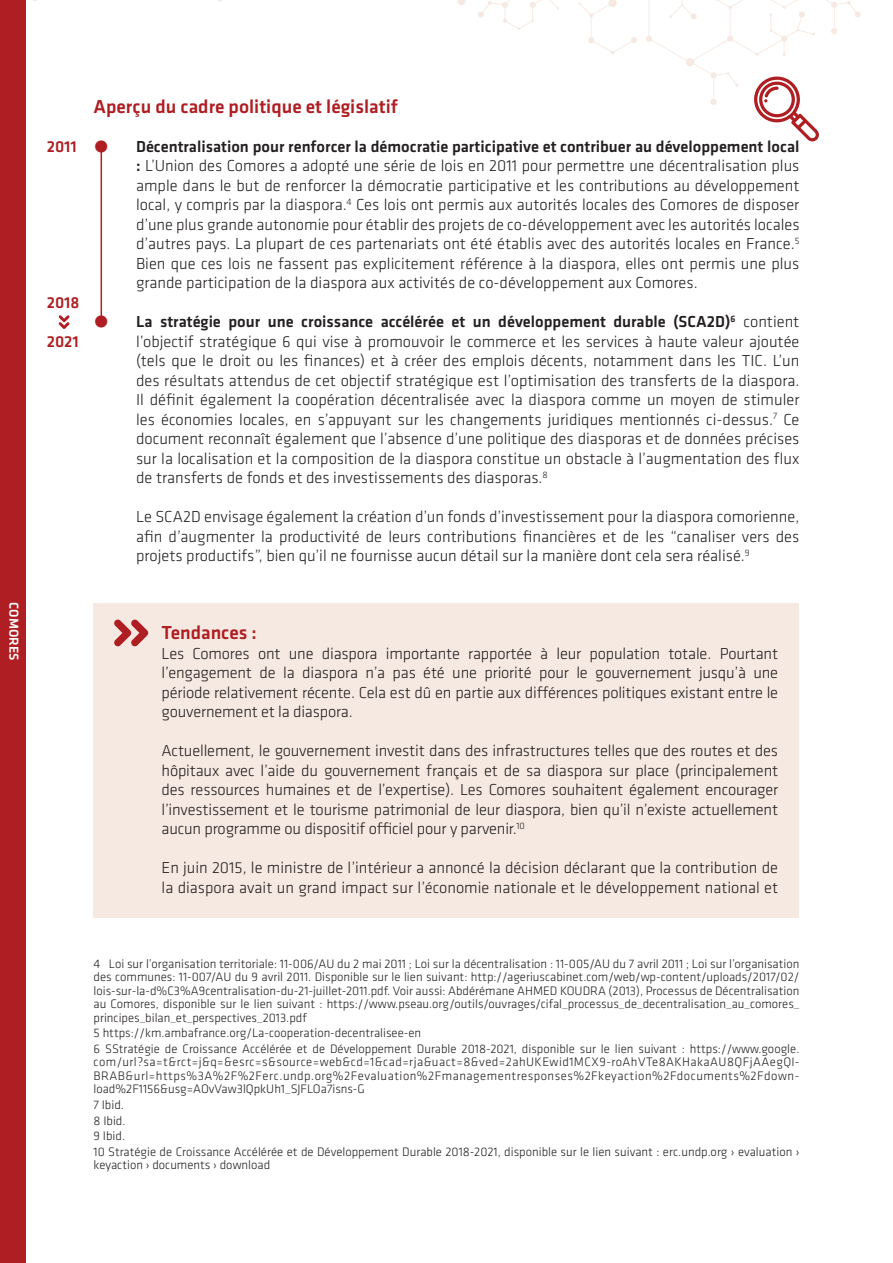
<style>
.page{position:relative;width:893px;height:1263px;background:#fff}
.page>*{position:absolute;margin:0;border:0;box-sizing:border-box;transform-origin:0 0}
.Subheading{font:500 19.5px "Klavika";color:#af1e22}
.t1{font:300 16.5px/19.5px "Klavika";color:#231f20;text-align:justify}
.t2{font:500 16.5px "Klavika";color:#af1e22}
.t3{font:500 13.5px "Klavika";color:#fff}
.Footnote{font:300 12.75px/13.5px "Klavika";color:#231f20;text-align:justify}
.s1{font-weight:700;font-size:45px;color:#af1e22}
.s2{font-weight:500}
</style>
<div class="page">
<div style="left:0;top:0;width:26px;height:1263px;background:#af1e22"></div>
<svg style="left:578px;top:0;width:59px;height:55px"></svg>
<svg style="left:457px;top:0;width:102px;height:30px"></svg>
<div style="left:94px;top:603px;width:705px;height:62px;background:#f6e9e2"></div>
<div style="left:94px;top:625px;width:705px;height:117px;background:#f6e9e2"></div>
<div style="left:94px;top:722px;width:705px;height:137px;background:#f6e9e2"></div>
<div style="left:94px;top:839px;width:705px;height:79px;background:#f6e9e2"></div>
<svg style="left:646px;top:0;width:215px;height:141px"></svg>
<svg style="left:59px;top:315px;width:11px;height:14px"></svg>
<svg style="left:114px;top:619px;width:35px;height:27px"></svg>
<hr style="left:101px;top:145px;width:1px;height:177px;background:#af1e22">
<p class="t3" style="left:23px;top:602px;width:60px;rotate:90deg">COMORES</p>
<p class="t2" style="left:47px;top:135px;width:32px">2011</p>
<p class="t2" style="left:47px;top:291px;width:34px">2018</p>
<p class="t2" style="left:47px;top:330px;width:34px">2021</p>
<p class="Subheading" style="left:94px;top:93px;width:306px">Aperçu du cadre politique et législatif</p>
<p class="t1" style="left:136px;top:136px;width:665px;text-indent:-43px"><span class="s1">•</span> <span class="s2">Décentralisation pour renforcer la démocratie participative et contribuer au développement local :</span> L’Union des Comores a adopté une série de lois en 2011 pour permettre une décentralisation plus ample dans le but de renforcer la démocratie participative et les contributions au développement local, y compris par la diaspora.<sup>4</sup> Ces lois ont permis aux autorités locales des Comores de disposer d’une plus grande autonomie pour établir des projets de co-développement avec les autorités locales d’autres pays. La plupart de ces partenariats ont été établis avec des autorités locales en France.<sup>5<br></sup>Bien que ces lois ne fassent pas explicitement référence à la diaspora, elles ont permis une plus grande participation de la diaspora aux activités de co-développement aux Comores.</p>
<p class="t1" style="left:136px;top:312px;width:665px;text-indent:-43px"><span class="s1">•</span> <span class="s2">La stratégie pour une croissance accélérée et un développement durable (SCA2D)</span><sup>6</sup> contient l’objectif stratégique 6 qui vise à promouvoir le commerce et les services à haute valeur ajoutée (tels que le droit ou les finances) et à créer des emplois décents, notamment dans les TIC. L’un des résultats attendus de cet objectif stratégique est l’optimisation des transferts de la diaspora.<br>Il définit également la coopération décentralisée avec la diaspora comme un moyen de stimuler les économies locales, en s’appuyant sur les changements juridiques mentionnés ci-dessus.<sup>7</sup> Ce document reconnaît également que l’absence d’une politique des diasporas et de données précises sur la localisation et la composition de la diaspora constitue un obstacle à l’augmentation des flux de transferts de fonds et des investissements des diasporas.<sup>8</sup></p>
<p class="t1" style="left:136px;top:507px;width:665px">Le SCA2D envisage également la création d’un fonds d’investissement pour la diaspora comorienne, afin d’augmenter la productivité de leurs contributions financières et de les “canaliser vers des projets productifs”, bien qu’il ne fournisse aucun détail sur la manière dont cela sera réalisé.<sup>9</sup></p>
<p class="Subheading" style="left:162px;top:619px;width:97px">Tendances :</p>
<p class="t1" style="left:162px;top:643px;width:618px">Les Comores ont une diaspora importante rapportée à leur population totale. Pourtant l’engagement de la diaspora n’a pas été une priorité pour le gouvernement jusqu’à une période relativement récente. Cela est dû en partie aux différences politiques existant entre le gouvernement et la diaspora.</p>
<p class="t1" style="left:162px;top:741px;width:618px">Actuellement, le gouvernement investit dans des infrastructures telles que des routes et des hôpitaux avec l’aide du gouvernement français et de sa diaspora sur place (principalement des ressources humaines et de l’expertise). Les Comores souhaitent également encourager l’investissement et le tourisme patrimonial de leur diaspora, bien qu’il n’existe actuellement aucun programme ou dispositif officiel pour y parvenir.<sup>10</sup></p>
<p class="t1" style="left:162px;top:858px;width:618px">En juin 2015, le ministre de l’intérieur a annoncé la décision déclarant que la contribution de la diaspora avait un grand impact sur l’économie nationale et le développement national et</p>
<p class="Footnote" style="left:94px;top:956px;width:707px">4 Loi sur l’organisation territoriale: 11-006/AU du 2 mai 2011 ; Loi sur la décentralisation : 11-005/AU du 7 avril 2011 ; Loi sur l’organisation des communes: 11-007/AU du 9 avril 2011. Disponible sur le lien suivant: http://ageriuscabinet.com/web/wp-content/uploads/2017/02/ lois-sur-la-d%C3%A9centralisation-du-21-juillet-2011.pdf. Voir aussi: Abdérémane AHMED KOUDRA (2013), Processus de Décentralisation au Comores, disponible sur le lien suivant : https://www.pseau.org/outils/ouvrages/cifal_processus_de_decentralisation_au_comores_ principes_bilan_et_perspectives_2013.pdf</p>
<p class="Footnote" style="left:94px;top:1026px;width:329px">5 https://km.ambafrance.org/La-cooperation-decentralisee-en</p>
<p class="Footnote" style="left:94px;top:1042px;width:707px">6 SStratégie de Croissance Accélérée et de Développement Durable 2018-2021, disponible sur le lien suivant : https://www.google. com/url?sa=t&amp;rct=j&amp;q=&amp;esrc=s&amp;source=web&amp;cd=1&amp;cad=rja&amp;uact=8&amp;ved=2ahUKEwid1MCX9-roAhVTe8AKHakaAU8QFjAAegQI-BRAB&amp;url=https%3A%2F%2Ferc.undp.org%2Fevaluation%2Fmanagementresponses%2Fkeyaction%2Fdocuments%2Fdown&shy;load%2F1156&amp;usg=AOvVaw3lQpkUh1_SJFLOa7isns-G</p>
<p class="Footnote" style="left:94px;top:1098px;width:32px">7 Ibid.</p>
<p class="Footnote" style="left:94px;top:1113px;width:34px">8 Ibid.</p>
<p class="Footnote" style="left:94px;top:1129px;width:33px">9 Ibid.</p>
<p class="Footnote" style="left:94px;top:1145px;width:707px">10 Stratégie de Croissance Accélérée et de Développement Durable 2018-2021, disponible sur le lien suivant : erc.undp.org › evaluation › keyaction › documents › download</p>
</div>
